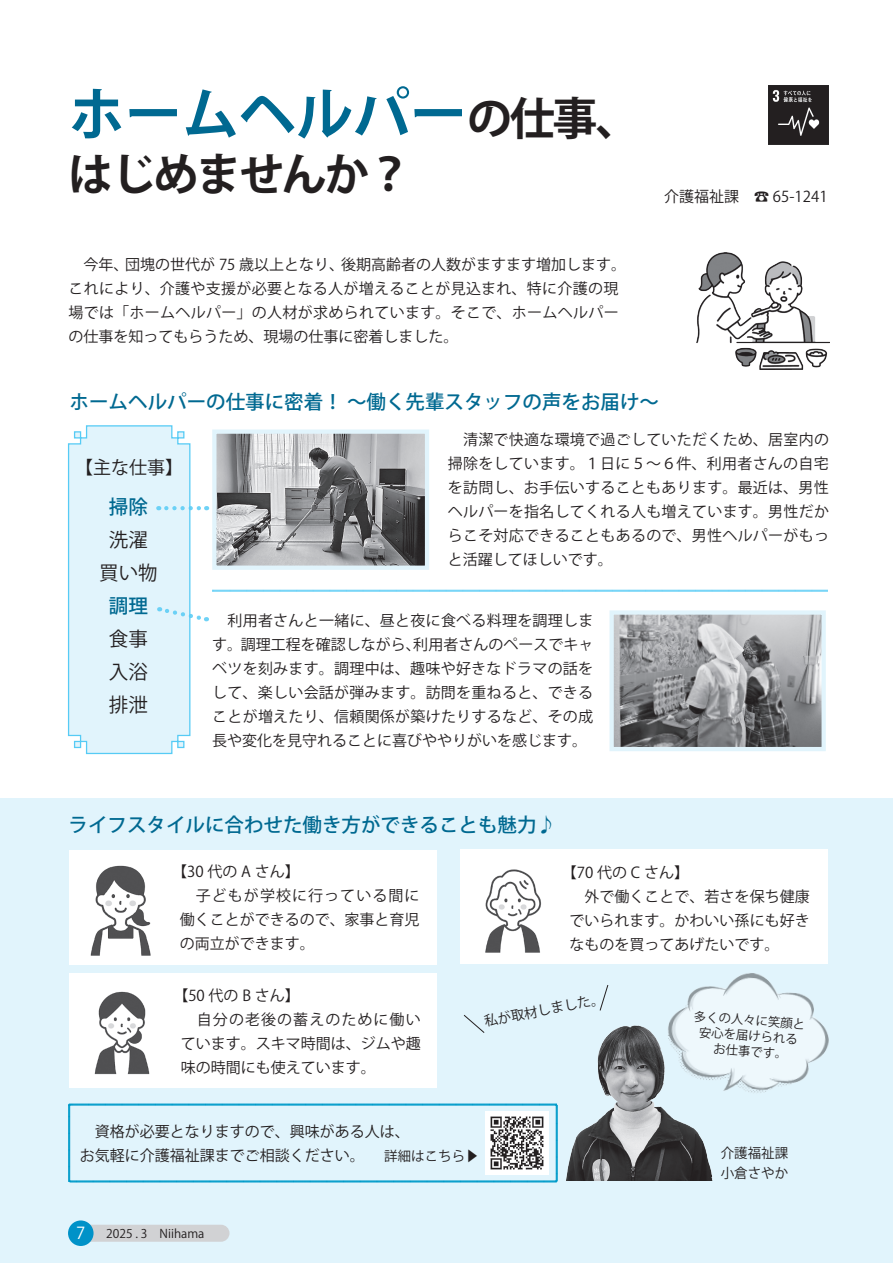
<style>
.page{position:relative;width:893px;height:1263px;background:#fff}
.page>*{position:absolute;margin:0;border:0;box-sizing:border-box;transform-origin:0 0}
.t1{font:700 57px "Koz Go Pro";color:#006991}
.t2{font:700 45px "Koz Go Pro";letter-spacing:-.05em;color:#231f20}
.t3{font:500 19.5px "Koz Go Pro";color:#006991}
.t4{font:19.5px/33px "Koz Go Pro";color:#231f20;text-align:center}
.t5{font:18px "Koz Go Pro";color:#231f20}
.t6{font:16.5px "Koz Go Pro";color:#fff}
.t7{font:15px/24px "Koz Go Pro";color:#231f20}
.t8{font:15px/24px "Koz Go Pro";letter-spacing:.02em;color:#231f20}
.t9{font:13.5px/19.5px "Koz Go Pro";color:#231f20}
.t10{font:12.3px/15.5px "Koz Go Pro";color:#231f20;text-align:center}
.t11{font:12px "Koz Go Pro";color:#231f20}
.s1{font-size:45px;color:#231f20}
</style>
<div class="page">
<div style="left:0;top:798px;width:893px;height:465px;background:#e1f4fc"></div>
<img style="left:769px;top:85px;width:59px;height:60px">
<div style="left:81px;top:1225px;width:148px;height:17px;background:#d1d2d4;border-radius:9px"></div>
<div style="left:68px;top:1220px;width:26px;height:26px;background:#0092c8;border-radius:50%"></div>
<img style="left:697px;top:252px;width:132px;height:118px">
<div style="left:69px;top:850px;width:368px;height:115px;background:#fff"></div>
<img style="left:90px;top:865px;width:61px;height:91px">
<div style="left:69px;top:973px;width:368px;height:115px;background:#fff"></div>
<img style="left:94px;top:991px;width:56px;height:84px">
<div style="left:460px;top:849px;width:368px;height:115px;background:#fff"></div>
<img style="left:485px;top:869px;width:57px;height:84px">
<img style="left:566px;top:1025px;width:147px;height:155px">
<svg style="left:68px;top:1103px;width:490px;height:80px"></svg>
<svg style="left:67px;top:425px;width:761px;height:330px"></svg>
<img style="left:644px;top:973px;width:185px;height:145px">
<svg style="left:463px;top:1015px;width:22px;height:18px"></svg>
<svg style="left:600px;top:985px;width:8px;height:26px"></svg>
<h1 class="t1" style="left:68px;top:78px;width:574px">ホームヘルパー<span class="s1">の仕事、</span></h1>
<h2 class="t2" style="left:68px;top:145px;width:346px">はじめませんか？</h2>
<p class="t8" style="left:68px;top:253px;width:559px">　今年、団塊の世代が 75 歳以上となり、後期高齢者の人数がますます増加します。これにより、介護や支援が必要となる人が増えることが見込まれ、特に介護の現場では「ホームヘルパー」の人材が求められています。そこで、ホームヘルパーの仕事を知ってもらうため、現場の仕事に密着しました。</p>
<p class="t7" style="left:664px;top:185px;width:165px">介護福祉課　☎ 65-1241</p>
<h3 class="t3" style="left:70px;top:389px;width:591px">ホームヘルパーの仕事に密着！ ～働く先輩スタッフの声をお届け～</h3>
<p class="t5" style="left:75px;top:456px;width:109px">【主な仕事】</p>
<h3 class="t3" style="left:109px;top:494px;width:40px">掃除</h3>
<h3 class="t4" style="left:99px;top:524px;width:60px">洗濯買い物</h3>
<h3 class="t3" style="left:109px;top:593px;width:40px">調理</h3>
<h3 class="t4" style="left:109px;top:623px;width:40px;text-align:justify">食事入浴排泄</h3>
<p class="t7" style="left:448px;top:428px;width:383px;text-align:justify">　清潔で快適な環境で過ごしていただくため、居室内の掃除をしています。１日に５～６件、利用者さんの自宅を訪問し、お手伝いすることもあります。最近は、男性ヘルパーを指名してくれる人も増えています。男性だからこそ対応できることもあるので、男性ヘルパーがもっと活躍してほしいです。</p>
<p class="t7" style="left:212px;top:609px;width:383px;text-align:justify">　利用者さんと一緒に、昼と夜に食べる料理を調理します。調理工程を確認しながら、利用者さんのペースでキャベツを刻みます。調理中は、趣味や好きなドラマの話をして、楽しい会話が弾みます。訪問を重ねると、できることが増えたり、信頼関係が築けたりするなど、その成長や変化を見守れることに喜びややりがいを感じます。</p>
<h3 class="t3" style="left:69px;top:812px;width:489px">ライフスタイルに合わせた働き方ができることも魅力♪</h3>
<p class="t7" style="left:180px;top:860px;width:241px;text-indent:-8px">【30 代の A さん】<br>　子どもが学校に行っている間に働くことができるので、家事と育児の両立ができます。</p>
<p class="t7" style="left:181px;top:984px;width:241px;text-indent:-8px">【50 代の B さん】<br>　自分の老後の蓄えのために働いています。スキマ時間は、ジムや趣味の時間にも使えています。</p>
<p class="t7" style="left:569px;top:861px;width:242px;text-indent:-8px">【70 代の C さん】<br>　外で働くことで、若さを保ち健康でいられます。かわいい孫にも好きなものを買ってあげたいです。</p>
<p class="t9" style="left:483px;top:1012px;width:123px;rotate:-11deg">私が取材しました。</p>
<p class="t10" style="left:694px;top:1009px;width:113px;rotate:4deg">多くの人々に笑顔と安心を届けられるお仕事です。</p>
<p class="t7" style="left:80px;top:1120px;width:331px">　資格が必要となりますので、興味がある人は、お気軽に介護福祉課までご相談ください。</p>
<p class="t9" style="left:384px;top:1147px;width:96px">詳細はこちら▶</p>
<p class="t6" style="left:76px;top:1222px;width:11px">7</p>
<p class="t11" style="left:106px;top:1226px;width:100px">2025 . 3　Niihama</p>
<p class="t9" style="left:721px;top:1144px;width:69px">介護福祉課小倉さやか</p>
</div>
